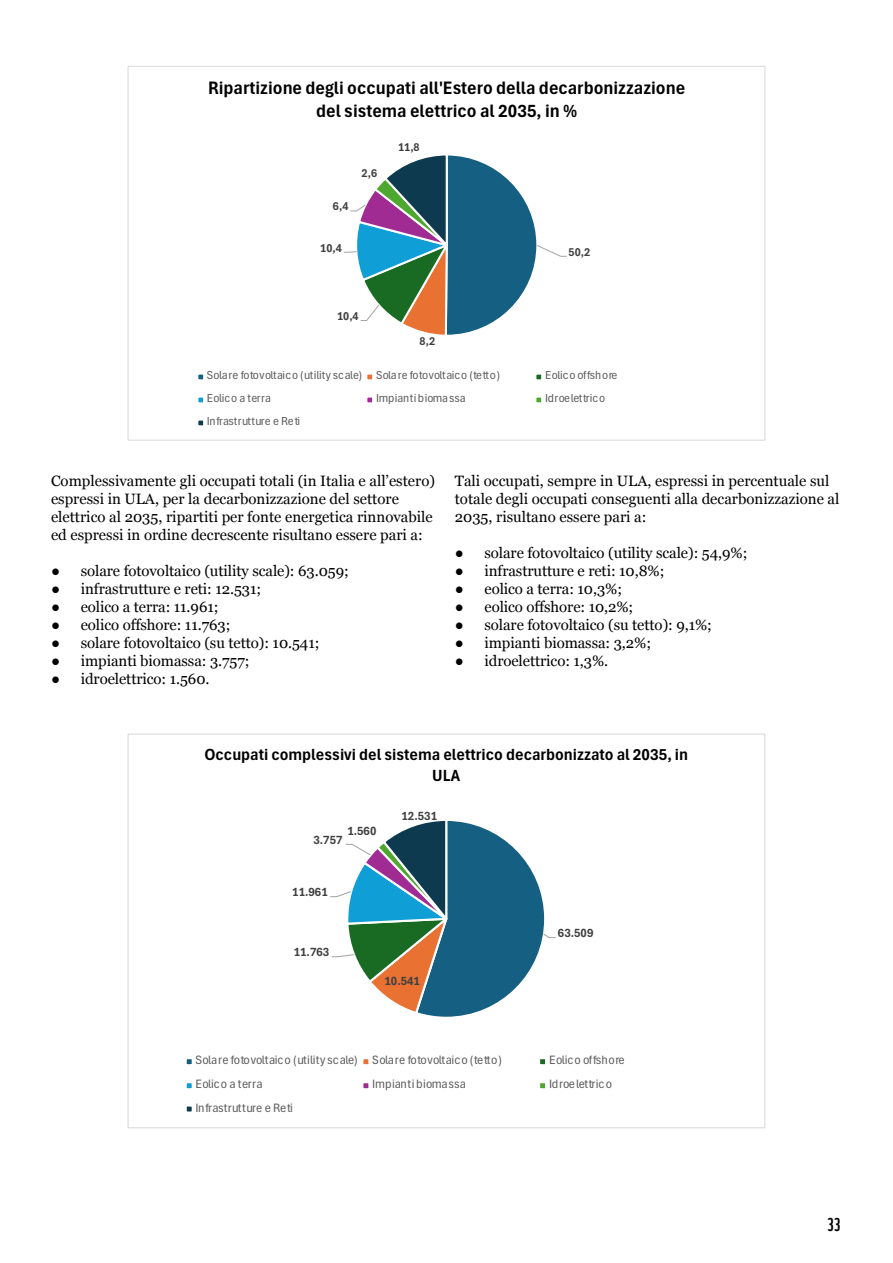
<style>
.page{position:relative;width:893px;height:1263px;background:#fff}
.page>*{position:absolute;margin:0;border:0;box-sizing:border-box;transform-origin:0 0}
.t1{font:700 condensed 18.9px/23px "Aptos";color:#000;text-align:center}
.t2{font:18px "WWF";color:#000}
.t3{font:700 condensed 16.95px/21.1px "Aptos";color:#000;text-align:center}
.t4{font:15px/18px "Georgia";color:#000}
.t5{font:condensed 12.75px "Aptos";color:#595959}
.t6{font:700 condensed 12.75px "Aptos";color:#404040}
.t7{font:condensed 12.75px "Aptos";letter-spacing:.025em;color:#595959}
.t8{font:condensed 12.15px "Aptos";color:#595959}
.t9{font:700 condensed 12.15px "Aptos";color:#404040}
.t10{font:condensed 12.15px "Aptos";letter-spacing:.025em;color:#595959}
</style>
<div class="page">
<svg style="left:343px;top:155px;width:224px;height:180px"></svg>
<div style="left:197px;top:374px;width:7px;height:6px;background:#156082"></div>
<div style="left:196px;top:373px;width:9px;height:8px;border:2px solid #fff"></div>
<div style="left:366px;top:374px;width:7px;height:6px;background:#e97132"></div>
<div style="left:365px;top:373px;width:9px;height:8px;border:2px solid #fff"></div>
<div style="left:535px;top:374px;width:7px;height:6px;background:#196b24"></div>
<div style="left:534px;top:373px;width:9px;height:8px;border:2px solid #fff"></div>
<div style="left:197px;top:397px;width:7px;height:6px;background:#0f9ed5"></div>
<div style="left:196px;top:396px;width:9px;height:8px;border:2px solid #fff"></div>
<div style="left:366px;top:397px;width:7px;height:6px;background:#a02b93"></div>
<div style="left:365px;top:396px;width:9px;height:8px;border:2px solid #fff"></div>
<div style="left:535px;top:397px;width:7px;height:6px;background:#4ea72e"></div>
<div style="left:534px;top:396px;width:9px;height:8px;border:2px solid #fff"></div>
<div style="left:197px;top:420px;width:7px;height:6px;background:#0d3a4e"></div>
<div style="left:196px;top:419px;width:9px;height:8px;border:2px solid #fff"></div>
<svg style="left:330px;top:821px;width:226px;height:196px"></svg>
<div style="left:186px;top:1058px;width:7px;height:7px;background:#156082"></div>
<div style="left:185px;top:1057px;width:9px;height:9px;border:2px solid #fff"></div>
<div style="left:362px;top:1058px;width:7px;height:7px;background:#e97132"></div>
<div style="left:361px;top:1057px;width:9px;height:9px;border:2px solid #fff"></div>
<div style="left:539px;top:1058px;width:7px;height:7px;background:#196b24"></div>
<div style="left:538px;top:1057px;width:9px;height:9px;border:2px solid #fff"></div>
<div style="left:186px;top:1082px;width:7px;height:7px;background:#0f9ed5"></div>
<div style="left:185px;top:1081px;width:9px;height:9px;border:2px solid #fff"></div>
<div style="left:362px;top:1082px;width:7px;height:7px;background:#a02b93"></div>
<div style="left:361px;top:1081px;width:9px;height:9px;border:2px solid #fff"></div>
<div style="left:539px;top:1082px;width:7px;height:7px;background:#4ea72e"></div>
<div style="left:538px;top:1081px;width:9px;height:9px;border:2px solid #fff"></div>
<div style="left:186px;top:1105px;width:7px;height:7px;background:#0d3a4e"></div>
<div style="left:185px;top:1104px;width:9px;height:9px;border:2px solid #fff"></div>
<p class="t1" style="left:208px;top:76px;width:479px">Ripartizione degli occupati all'Estero della decarbonizzazione del sistema elettrico al 2035, in %</p>
<p class="t9" style="left:333px;top:198px;width:17px">6,4</p>
<p class="t9" style="left:320px;top:239px;width:23px">10,4</p>
<p class="t9" style="left:362px;top:165px;width:17px">2,6</p>
<p class="t9" style="left:398px;top:139px;width:23px">11,8</p>
<p class="t9" style="left:337px;top:308px;width:23px">10,4</p>
<p class="t9" style="left:420px;top:333px;width:17px">8,2</p>
<p class="t9" style="left:569px;top:243px;width:23px">50,2</p>
<p class="t8" style="left:207px;top:367px;width:295px">Solare fotovoltaico (utility scale) Solare fotovoltaico (tetto)</p>
<p class="t8" style="left:545px;top:367px;width:74px">Eolico offshore</p>
<p class="t10" style="left:207px;top:390px;width:66px">Eolico a terra</p>
<p class="t8" style="left:376px;top:390px;width:91px">Impianti biomassa</p>
<p class="t8" style="left:545px;top:390px;width:62px">Idroelettrico</p>
<p class="t8" style="left:207px;top:413px;width:95px">Infrastrutture e Reti</p>
<p class="t4" style="left:51px;top:471px;width:385px">Complessivamente gli occupati totali (in Italia e all’estero) espressi in ULA, per la decarbonizzazione del settore elettrico al 2035, ripartiti per fonte energetica rinnovabile ed espressi in ordine decrescente risultano essere pari a:</p>
<p class="t4" style="left:51px;top:561px;width:299px">● solare fotovoltaico (utility scale): 63.059;</p>
<p class="t4" style="left:51px;top:579px;width:212px">● infrastrutture e reti: 12.531;</p>
<p class="t4" style="left:51px;top:597px;width:169px">● eolico a terra: 11.961;</p>
<p class="t4" style="left:51px;top:615px;width:181px">● eolico offshore: 11.763;</p>
<p class="t4" style="left:51px;top:633px;width:270px">● solare fotovoltaico (su tetto): 10.541;</p>
<p class="t4" style="left:51px;top:651px;width:200px">● impianti biomassa: 3.757;</p>
<p class="t4" style="left:51px;top:669px;width:160px">● idroelettrico: 1.560.</p>
<p class="t4" style="left:455px;top:471px;width:386px">Tali occupati, sempre in ULA, espressi in percentuale sul totale degli occupati conseguenti alla decarbonizzazione al<br>2035, risultano essere pari a:</p>
<p class="t4" style="left:455px;top:543px;width:294px">● solare fotovoltaico (utility scale): 54,9%;</p>
<p class="t4" style="left:455px;top:561px;width:211px">● infrastrutture e reti: 10,8%;</p>
<p class="t4" style="left:455px;top:579px;width:169px">● eolico a terra: 10,3%;</p>
<p class="t4" style="left:455px;top:597px;width:180px">● eolico offshore: 10,2%;</p>
<p class="t4" style="left:455px;top:615px;width:259px">● solare fotovoltaico (su tetto): 9,1%;</p>
<p class="t4" style="left:455px;top:633px;width:198px">● impianti biomassa: 3,2%;</p>
<p class="t4" style="left:455px;top:651px;width:155px">● idroelettrico: 1,3%.</p>
<p class="t3" style="left:204px;top:743px;width:485px">Occupati complessivi del sistema elettrico decarbonizzato al 2035, in<br>ULA</p>
<p class="t6" style="left:347px;top:822px;width:31px">1.560</p>
<p class="t6" style="left:313px;top:831px;width:31px">3.757</p>
<p class="t6" style="left:292px;top:883px;width:37px">11.961</p>
<p class="t6" style="left:401px;top:807px;width:37px">12.531</p>
<p class="t6" style="left:294px;top:943px;width:37px">11.763</p>
<p class="t6" style="left:384px;top:972px;width:37px">10.541</p>
<p class="t6" style="left:558px;top:924px;width:37px">63.509</p>
<p class="t5" style="left:195px;top:1051px;width:308px">Solare fotovoltaico (utility scale) Solare fotovoltaico (tetto)</p>
<p class="t5" style="left:549px;top:1051px;width:77px">Eolico offshore</p>
<p class="t7" style="left:195px;top:1075px;width:69px">Eolico a terra</p>
<p class="t5" style="left:372px;top:1075px;width:95px">Impianti biomassa</p>
<p class="t5" style="left:549px;top:1075px;width:64px">Idroelettrico</p>
<p class="t5" style="left:195px;top:1098px;width:99px">Infrastrutture e Reti</p>
<p class="t2" style="left:827px;top:1210px;width:15px">33</p>
</div>
